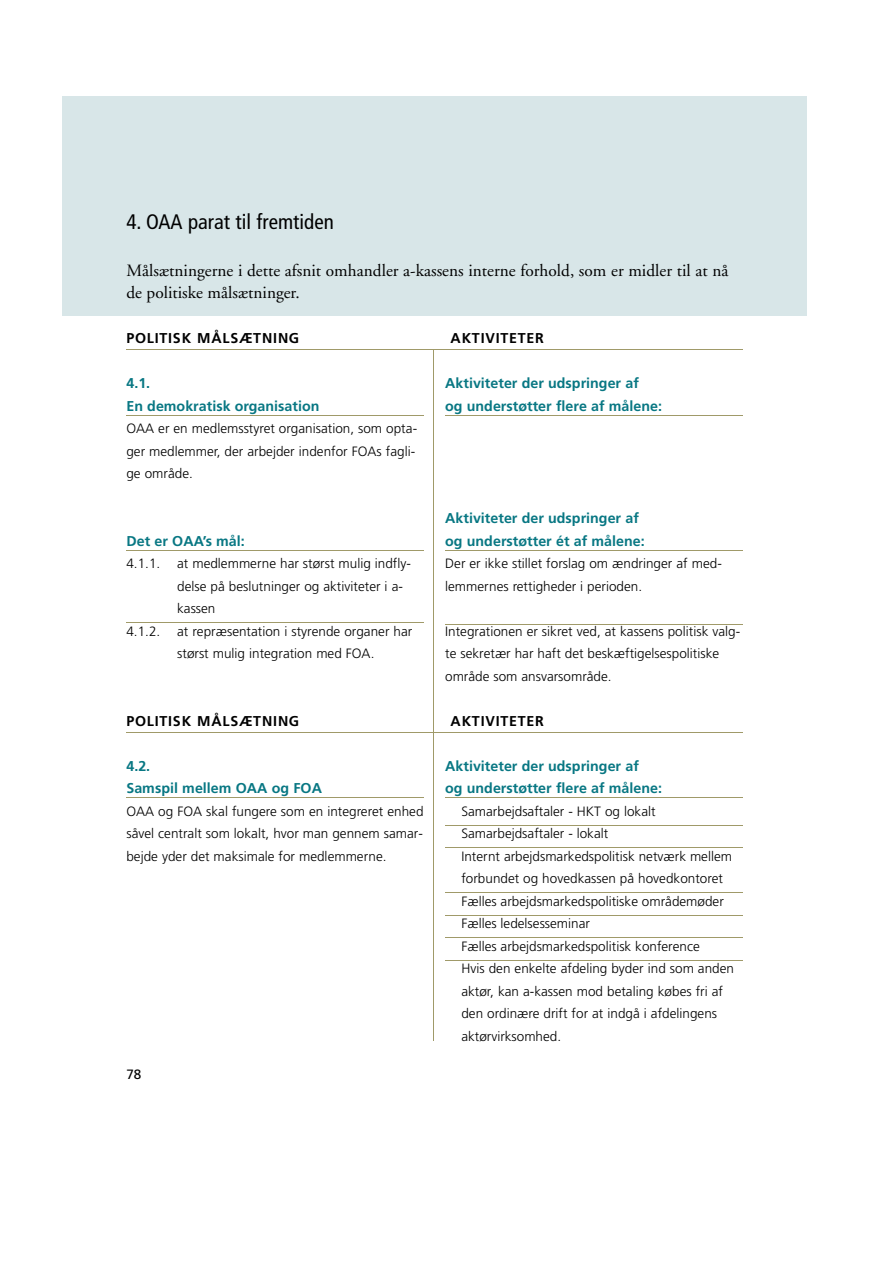
<style>
.page{position:relative;width:893px;height:1263px;background:#fff}
.page>*{position:absolute;margin:0;border:0;box-sizing:border-box;transform-origin:0 0}
.t1{font:condensed 21px "Frutiger";color:#000}
.t2{font:17.25px/22.4px "Adobe Garamond";color:#000}
.t3{font:700 14.25px/22.6px "Frutiger";color:#087783}
.t4{font:700 14.25px "Frutiger";letter-spacing:.055em;color:#000}
.t5{font:300 13.5px/22.5px "Frutiger";color:#000}
.t6{font:13.5px "Frutiger";color:#000}
</style>
<div class="page">
<div style="left:62px;top:97px;width:744px;height:219px;background:#d8e6e8"></div>
<hr style="left:126px;top:415px;width:298px;height:1px;background:#a09a69">
<hr style="left:126px;top:550px;width:298px;height:1px;background:#a09a69">
<hr style="left:126px;top:622px;width:298px;height:1px;background:#a09a69">
<hr style="left:126px;top:797px;width:298px;height:1px;background:#a09a69">
<hr style="left:445px;top:415px;width:298px;height:1px;background:#a09a69">
<hr style="left:445px;top:550px;width:298px;height:1px;background:#a09a69">
<hr style="left:445px;top:625px;width:298px;height:1px;background:#a09a69">
<hr style="left:445px;top:797px;width:298px;height:1px;background:#a09a69">
<hr style="left:445px;top:825px;width:298px;height:1px;background:#a09a69">
<hr style="left:445px;top:847px;width:298px;height:1px;background:#a09a69">
<hr style="left:445px;top:892px;width:298px;height:1px;background:#a09a69">
<hr style="left:445px;top:915px;width:298px;height:1px;background:#a09a69">
<hr style="left:445px;top:937px;width:298px;height:1px;background:#a09a69">
<hr style="left:445px;top:960px;width:298px;height:1px;background:#a09a69">
<hr style="left:433px;top:350px;width:1px;height:691px;background:#a09a69">
<hr style="left:126px;top:350px;width:617px;height:1px;background:#a09a69">
<hr style="left:126px;top:732px;width:617px;height:1px;background:#a09a69">
<h1 class="t1" style="left:126px;top:214px;width:209px">4. OAA parat til fremtiden</h1>
<p class="t2" style="left:126px;top:261px;width:603px">Målsætningerne i dette afsnit omhandler a-kassens interne forhold, som er midler til at nå de politiske målsætninger.</p>
<p class="t4" style="left:126px;top:332px;width:174px">POLITISK MÅLSÆTNING</p>
<p class="t4" style="left:450px;top:332px;width:95px">A K T IV IT E T E R</p>
<p class="t3" style="left:126px;top:373px;width:194px">4.1.<br>En demokratisk organisation</p>
<p class="t5" style="left:126px;top:418px;width:292px">OAA er en medlemsstyret organisation, som opta&shy;ger medlemmer, der arbejder indenfor FOAs fagli&shy;ge område.</p>
<p class="t3" style="left:126px;top:531px;width:120px">Det er OAA’s mål:</p>
<p class="t5" style="left:126px;top:553px;width:35px">4.1.1.</p>
<p class="t5" style="left:177px;top:553px;width:235px">at medlemmerne har størst mulig indfly&shy;delse på beslutninger og aktiviteter i a&shy;kassen</p>
<p class="t5" style="left:126px;top:621px;width:35px">4.1.2.</p>
<p class="t5" style="left:177px;top:621px;width:236px">at repræsentation i styrende organer har størst mulig integration med FOA.</p>
<p class="t3" style="left:445px;top:373px;width:218px">Aktiviteter der udspringer af<br>og understøtter flere af målene:</p>
<p class="t3" style="left:445px;top:508px;width:201px">Aktiviteter der udspringer af og understøtter ét af målene:</p>
<p class="t5" style="left:445px;top:553px;width:278px">Der er ikke stillet forslag om ændringer af med&shy;lemmernes rettigheder i perioden.</p>
<p class="t5" style="left:445px;top:621px;width:296px">Integrationen er sikret ved, at kassens politisk valg&shy;te sekretær har haft det beskæftigelsespolitiske område som ansvarsområde.</p>
<p class="t4" style="left:126px;top:715px;width:174px">POLITISK MÅLSÆTNING</p>
<p class="t4" style="left:450px;top:715px;width:95px">A K T IV IT E T E R</p>
<p class="t3" style="left:126px;top:756px;width:197px">4.2.<br>Samspil mellem OAA og FOA</p>
<p class="t5" style="left:126px;top:801px;width:298px;text-align:justify">OAA og FOA skal fungere som en integreret enhed såvel centralt som lokalt, hvor man gennem samar&shy;bejde yder det maksimale for medlemmerne.</p>
<p class="t6" style="left:126px;top:1069px;width:17px">78</p>
<p class="t3" style="left:445px;top:756px;width:218px">Aktiviteter der udspringer af<br>og understøtter flere af målene:</p>
<p class="t5" style="left:461px;top:801px;width:274px">Samarbejdsaftaler - HKT og lokalt Samarbejdsaftaler - lokalt<br>Internt arbejdsmarkedspolitisk netværk mellem forbundet og hovedkassen på hovedkontoret Fælles arbejdsmarkedspolitiske områdemøder Fælles ledelsesseminar<br>Fælles arbejdsmarkedspolitisk konference<br>Hvis den enkelte afdeling byder ind som anden aktør, kan a-kassen mod betaling købes fri af den ordinære drift for at indgå i afdelingens aktørvirksomhed.</p>
</div>
